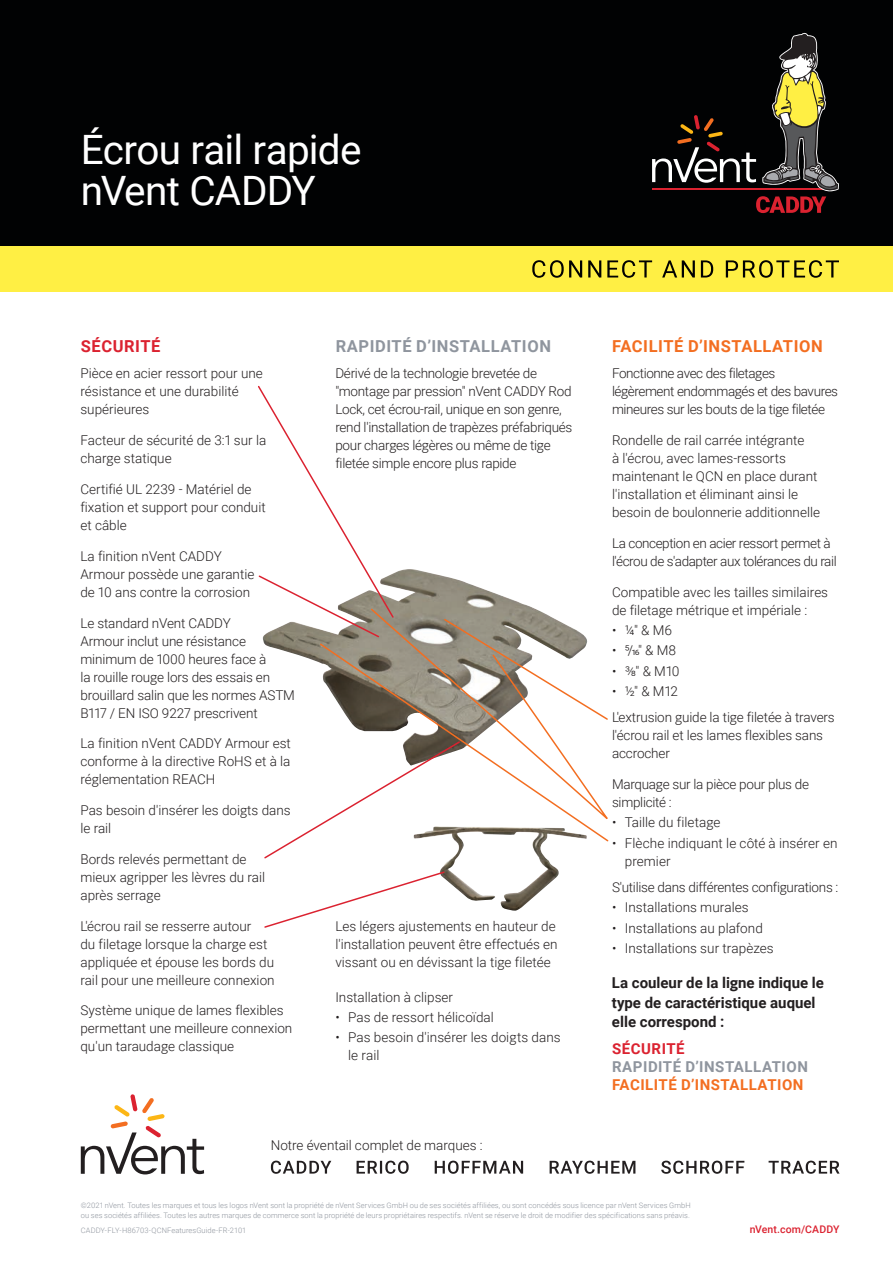
<style>
.page{position:relative;width:893px;height:1263px;background:#fff}
.page>*{position:absolute;margin:0;border:0;box-sizing:border-box;transform-origin:0 0}
.Pg1_Product_Name_-_n{font:40.5px/40.5px "Roboto";letter-spacing:-.02em;color:#fff}
.Text_-_nVent_Data_Sh{font:700 16.5px "Roboto";letter-spacing:.035em;color:#8f959e}
.Text_-_nVent_Data_Sh-2{font:700 16.5px "Roboto";letter-spacing:.035em;color:#f36e21}
.Text_-_nVent_Data_Sh-3{font:700 16.5px "Roboto";letter-spacing:.035em;color:#db2230}
.Text_-_nVent_Data_Sh-4{font:700 15px/19.5px "Roboto";color:#231f20}
.Text_-_nVent_Data_Sh-5{font:700 15px/18px "Roboto";letter-spacing:.035em;color:#8f959e}
.Text_-_nVent_Data_Sh-6{font:300 13.5px/18px "Roboto";color:#231f20}
.Text_-_nVent_Data_Sh-7{font:300 13.5px/18px "Roboto";letter-spacing:-.02em;color:#231f20}
.Text_-_nVent_Data_Sh-8{font:300 13.5px/18px "Roboto";letter-spacing:-.03em;color:#231f20}
.URL_Page___Red__Foot{font:500 10.5px "Roboto";letter-spacing:.015em;color:#db2230}
.Copyright_Standards{font:300 7.5px/10.5px "Roboto";letter-spacing:.01em;color:#8f959e}
.s1{color:#db2230}
.s2{color:#f36e21}
</style>
<div class="page">
<svg style="left:271px;top:1160px;width:568px;height:14px"></svg>
<svg style="left:81px;top:1094px;width:123px;height:80px"></svg>
<div style="left:0;top:0;width:893px;height:246px;background:#010203"></div>
<div style="left:0;top:246px;width:893px;height:45px;background:#ffef44"></div>
<svg style="left:532px;top:260px;width:307px;height:18px"></svg>
<svg style="left:652px;top:33px;width:187px;height:181px"></svg>
<img style="left:263px;top:569px;width:268px;height:94px">
<img style="left:440px;top:843px;width:119px;height:68px">
<svg style="left:264px;top:870px;width:182px;height:58px"></svg>
<svg style="left:264px;top:824px;width:197px;height:36px"></svg>
<svg style="left:258px;top:385px;width:137px;height:254px"></svg>
<svg style="left:319px;top:642px;width:290px;height:201px"></svg>
<svg style="left:370px;top:607px;width:239px;height:221px"></svg>
<p class="Pg1_Product_Name_-_n" style="left:81px;top:128px;width:282px">Écrou rail rapide nVent CADDY</p>
<p class="Text_-_nVent_Data_Sh-3" style="left:81px;top:334px;width:81px">SÉCURITÉ</p>
<p class="Text_-_nVent_Data_Sh-6" style="left:80px;top:364px;width:184px">Pièce en acier ressort pour une résistance et une durabilité supérieures</p>
<p class="Text_-_nVent_Data_Sh-6" style="left:80px;top:431px;width:187px">Facteur de sécurité de 3:1 sur la charge statique</p>
<p class="Text_-_nVent_Data_Sh-6" style="left:80px;top:480px;width:187px">Certifié UL 2239 - Matériel de fixation et support pour conduit et câble</p>
<p class="Text_-_nVent_Data_Sh-6" style="left:80px;top:546px;width:175px">La finition nVent CADDY<br>Armour possède une garantie de 10 ans contre la corrosion</p>
<p class="Text_-_nVent_Data_Sh-6" style="left:80px;top:613px;width:216px">Le standard nVent CADDY<br>Armour inclut une résistance minimum de 1000 heures face à<br>la rouille rouge lors des essais en brouillard salin que les normes ASTM<br>B117 / EN ISO 9227 prescrivent</p>
<p class="Text_-_nVent_Data_Sh-6" style="left:80px;top:734px;width:212px;text-align:justify">La finition nVent CADDY Armour est conforme à la directive RoHS et à la réglementation REACH</p>
<p class="Text_-_nVent_Data_Sh-6" style="left:80px;top:801px;width:212px">Pas besoin d'insérer les doigts dans le rail</p>
<p class="Text_-_nVent_Data_Sh-6" style="left:80px;top:849px;width:186px">Bords relevés permettant de mieux agripper les lèvres du rail après serrage</p>
<p class="Text_-_nVent_Data_Sh-6" style="left:80px;top:916px;width:196px">L'écrou rail se resserre autour<br>du filetage lorsque la charge est appliquée et épouse les bords du rail pour une meilleure connexion</p>
<p class="Text_-_nVent_Data_Sh-6" style="left:80px;top:1001px;width:213px">Système unique de lames flexibles permettant une meilleure connexion qu'un taraudage classique</p>
<p class="Text_-_nVent_Data_Sh" style="left:336px;top:334px;width:217px">RAPIDITÉ D’INSTALLATION</p>
<p class="Text_-_nVent_Data_Sh-7" style="left:335px;top:364px;width:239px">Dérivé de la technologie brevetée de "montage par pression" nVent CADDY Rod Lock, cet écrou-rail, unique en son genre, rend l'installation de trapèzes préfabriqués pour charges légères ou même de tige filetée simple encore plus rapide</p>
<p class="Text_-_nVent_Data_Sh-6" style="left:335px;top:916px;width:224px">Les légers ajustements en hauteur de l'installation peuvent être effectués en vissant ou en dévissant la tige filetée</p>
<p class="Text_-_nVent_Data_Sh-6" style="left:335px;top:987px;width:119px">Installation à clipser</p>
<p class="Text_-_nVent_Data_Sh-6" style="left:335px;top:1007px;width:160px">• Pas de ressort hélicoïdal</p>
<p class="Text_-_nVent_Data_Sh-6" style="left:348px;top:1028px;width:214px;text-indent:-13px">• Pas besoin d'insérer les doigts dans le rail</p>
<p class="Text_-_nVent_Data_Sh-6" style="left:271px;top:1135px;width:213px">Notre éventail complet de marques :</p>
<p class="Text_-_nVent_Data_Sh-2" style="left:612px;top:334px;width:212px">FACILITÉ D’INSTALLATION</p>
<p class="Text_-_nVent_Data_Sh-8" style="left:612px;top:364px;width:228px">Fonctionne avec des filetages légèrement endommagés et des bavures mineures sur les bouts de la tige filetée</p>
<p class="Text_-_nVent_Data_Sh-6" style="left:612px;top:431px;width:210px">Rondelle de rail carrée intégrante<br>à l'écrou, avec lames-ressorts maintenant le QCN en place durant l'installation et éliminant ainsi le besoin de boulonnerie additionnelle</p>
<p class="Text_-_nVent_Data_Sh-8" style="left:612px;top:534px;width:226px">La conception en acier ressort permet à l'écrou de s'adapter aux tolérances du rail</p>
<p class="Text_-_nVent_Data_Sh-6" style="left:612px;top:582px;width:218px">Compatible avec les tailles similaires de filetage métrique et impériale :</p>
<p class="Text_-_nVent_Data_Sh-6" style="left:612px;top:621px;width:62px">• ¼" &amp; M6</p>
<p class="Text_-_nVent_Data_Sh-6" style="left:612px;top:641px;width:66px">• 5/16" &amp; M8</p>
<p class="Text_-_nVent_Data_Sh-6" style="left:612px;top:661px;width:69px">• ⅜" &amp; M10</p>
<p class="Text_-_nVent_Data_Sh-6" style="left:612px;top:681px;width:67px">• ½" &amp; M12</p>
<p class="Text_-_nVent_Data_Sh-6" style="left:612px;top:708px;width:224px">L'extrusion guide la tige filetée à travers l'écrou rail et les lames flexibles sans accrocher</p>
<p class="Text_-_nVent_Data_Sh-7" style="left:612px;top:775px;width:199px">Marquage sur la pièce pour plus de simplicité :</p>
<p class="Text_-_nVent_Data_Sh-6" style="left:612px;top:813px;width:110px">• Taille du filetage</p>
<p class="Text_-_nVent_Data_Sh-6" style="left:625px;top:833px;width:214px;text-indent:-13px">• Flèche indiquant le côté à insérer en premier</p>
<p class="Text_-_nVent_Data_Sh-7" style="left:612px;top:878px;width:228px">S'utilise dans différentes configurations :</p>
<p class="Text_-_nVent_Data_Sh-6" style="left:612px;top:898px;width:138px">• Installations murales</p>
<p class="Text_-_nVent_Data_Sh-6" style="left:612px;top:918px;width:152px">• Installations au plafond</p>
<p class="Text_-_nVent_Data_Sh-6" style="left:612px;top:938px;width:163px">• Installations sur trapèzes</p>
<p class="Text_-_nVent_Data_Sh-4" style="left:612px;top:972px;width:214px">La couleur de la ligne indique le type de caractéristique auquel elle correspond :</p>
<p class="Text_-_nVent_Data_Sh-5" style="left:612px;top:1039px;width:197px"><span class="s1">SÉCURITÉ<br></span>RAPIDITÉ D’INSTALLATION<br><span class="s2">FACILITÉ D’INSTALLATION</span></p>
<p class="Copyright_Standards" style="left:81px;top:1200px;width:611px">©2021 nVent. Toutes les marques et tous les logos nVent sont la propriété de nVent Services GmbH ou de ses sociétés affiliées, ou sont concédés sous licence par nVent Services GmbH ou ses sociétés affiliées. Toutes les autres marques de commerce sont la propriété de leurs propriétaires respectifs. nVent se réserve le droit de modifier des spécifications sans préavis.</p>
<p class="Copyright_Standards" style="left:81px;top:1225px;width:167px">CADDY-FLY-H86703-QCNFeaturesGuide-FR-2101</p>
<p class="URL_Page___Red__Foot" style="left:750px;top:1222px;width:91px">nVent.com/CADDY</p>
</div>
